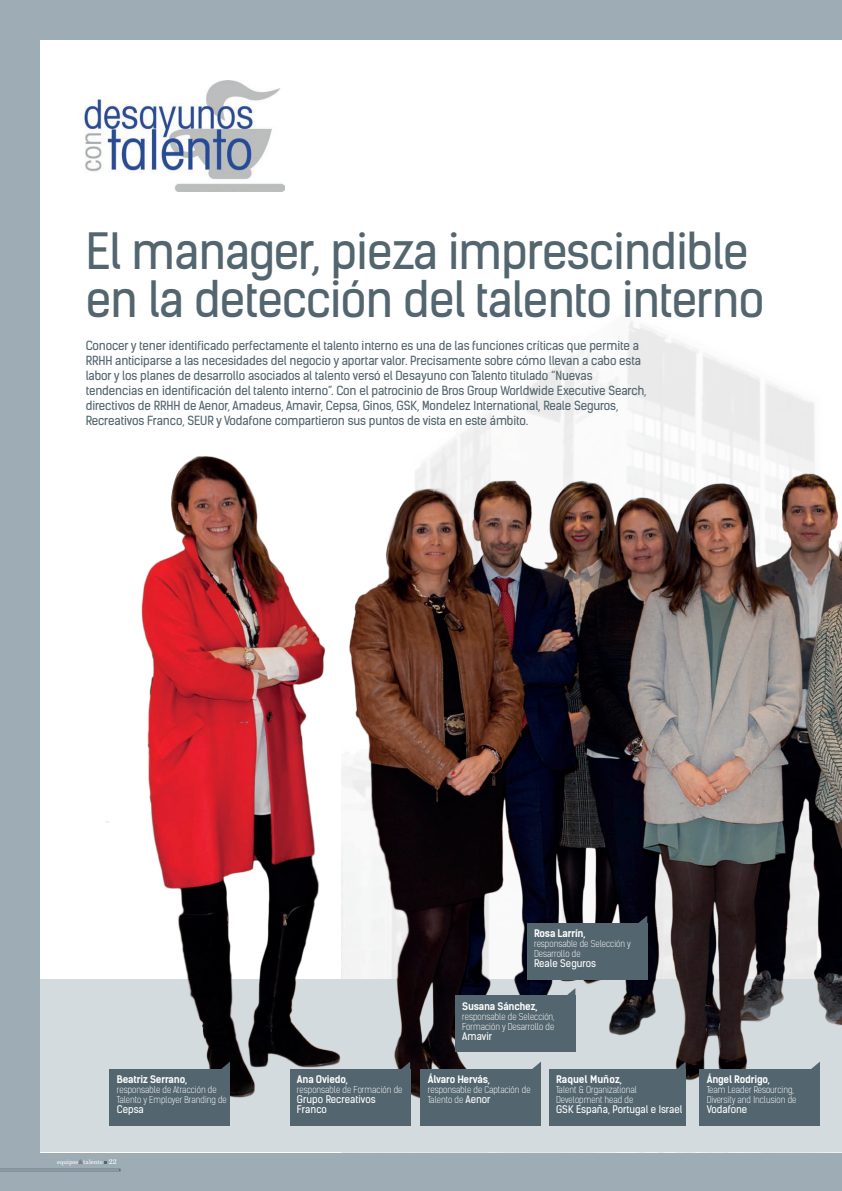
<style>
.page{position:relative;width:842px;height:1191px;background:#fff}
.page>*{position:absolute;margin:0;border:0;box-sizing:border-box;transform-origin:0 0}
.DES_Titular{font:47.5px/48px "Kelson Sans";letter-spacing:-.02em;color:#53656e}
.DES_Entradeta{font:12px/15px "Kelson Sans";letter-spacing:-.01em;color:#53656e}
.t1{font:10px/10px "Kelson Sans";color:#fff}
.t2{font:700 10px "Kelson Sans";letter-spacing:-.02em;color:#fff}
.t3{font:700 10px "Kelson Sans";color:#fff}
.t4{font:300 9px/10px "Kelson Sans";color:#fff}
.t5{font:6px "New Century Schlbk LT";color:#fff}
.s1{color:#53656e}
.s2{font-size:7px}
.s3{font-weight:400;font-size:10px}
</style>
<div class="page">
<div style="left:0;top:0;width:842px;height:1190px;background:#9dacb5"></div>
<div style="left:40px;top:40px;width:802px;height:1111px;background:#fff"></div>
<img style="left:84px;top:80px;width:200px;height:111px">
<svg style="left:0;top:1161px;width:120px;height:9px"></svg>
<div style="left:40px;top:979px;width:802px;height:172px;background:#d4dbdf"></div>
<img style="left:105px;top:421px;width:737px;height:705px">
<svg style="left:220px;top:1061px;width:10px;height:7px"></svg>
<div style="left:110px;top:1068px;width:120px;height:57px;background:#53656e"></div>
<svg style="left:400px;top:1061px;width:10px;height:7px"></svg>
<div style="left:290px;top:1068px;width:120px;height:57px;background:#53656e"></div>
<svg style="left:531px;top:1061px;width:10px;height:7px"></svg>
<div style="left:421px;top:1068px;width:120px;height:57px;background:#53656e"></div>
<svg style="left:676px;top:1061px;width:9px;height:7px"></svg>
<div style="left:549px;top:1068px;width:136px;height:57px;background:#53656e"></div>
<svg style="left:810px;top:1061px;width:10px;height:7px"></svg>
<div style="left:699px;top:1068px;width:121px;height:57px;background:#53656e"></div>
<svg style="left:565px;top:987px;width:10px;height:7px"></svg>
<div style="left:455px;top:994px;width:120px;height:57px;background:#53656e"></div>
<svg style="left:637px;top:915px;width:10px;height:7px"></svg>
<div style="left:527px;top:922px;width:120px;height:57px;background:#53656e"></div>
<p class="DES_Titular" style="left:86px;top:227px;width:680px">El manager, pieza imprescindible en la detección del talento interno</p>
<p class="DES_Entradeta" style="left:86px;top:338px;width:562px">Conocer y tener identificado perfectamente el talento interno es una de las funciones críticas que permite a RRHH anticiparse a las necesidades del negocio y aportar valor. Precisamente sobre cómo llevan a cabo esta labor y los planes de desarrollo asociados al talento versó el Desayuno con Talento titulado “Nuevas tendencias en identificación del talento interno”. Con el patrocinio de Bros Group Worldwide Executive Search, directivos de RRHH de Aenor, Amadeus, Amavir, Cepsa, Ginos, GSK, Mondelez International, Reale Seguros, Recreativos Franco, SEUR y Vodafone compartieron sus puntos de vista en este ámbito.</p>
<p class="t2" style="left:534px;top:927px;width:53px">Rosa Larrín,</p>
<p class="t4" style="left:534px;top:938px;width:98px">responsable de Selección y<br>Desarrollo de</p>
<p class="t1" style="left:534px;top:958px;width:63px">Reale Seguros</p>
<p class="t2" style="left:117px;top:1073px;width:72px">Beatriz Serrano,</p>
<p class="t4" style="left:117px;top:1084px;width:111px">responsable de Atracción de<br>Talento y Employer Branding de</p>
<p class="t1" style="left:117px;top:1104px;width:28px">Cepsa</p>
<p class="t5" style="left:57px;top:1158px;width:61px">equipos<span class="s1">&amp;</span>talento <span class="s2">22</span></p>
<p class="t2" style="left:297px;top:1073px;width:53px">Ana Oviedo,</p>
<p class="t4" style="left:297px;top:1084px;width:107px">responsable de Formación de</p>
<p class="t1" style="left:297px;top:1094px;width:80px">Grupo Recreativos<br>Franco</p>
<p class="t2" style="left:462px;top:999px;width:77px">Susana Sánchez,</p>
<p class="t4" style="left:462px;top:1011px;width:94px">responsable de Selección,<br>Formación y Desarrollo de</p>
<p class="t1" style="left:462px;top:1030px;width:32px">Amavir</p>
<p class="t2" style="left:428px;top:1073px;width:64px">Álvaro Hervás,</p>
<p class="t4" style="left:428px;top:1084px;width:104px">responsable de Captación de</p>
<p class="t4" style="left:428px;top:1094px;width:64px">Talento de <span class="s3">Aenor</span></p>
<p class="t3" style="left:556px;top:1073px;width:67px">Raquel Muñoz,</p>
<p class="t4" style="left:556px;top:1084px;width:82px">Talent &amp; Organizational<br>Development head de</p>
<p class="t1" style="left:556px;top:1104px;width:128px">GSK España, Portugal e Israel</p>
<p class="t2" style="left:706px;top:1073px;width:65px">Ángel Rodrigo,</p>
<p class="t4" style="left:706px;top:1084px;width:91px">Team Leader Resourcing,<br>Diversity and Inclusion de</p>
<p class="t1" style="left:706px;top:1104px;width:42px">Vodafone</p>
</div>
